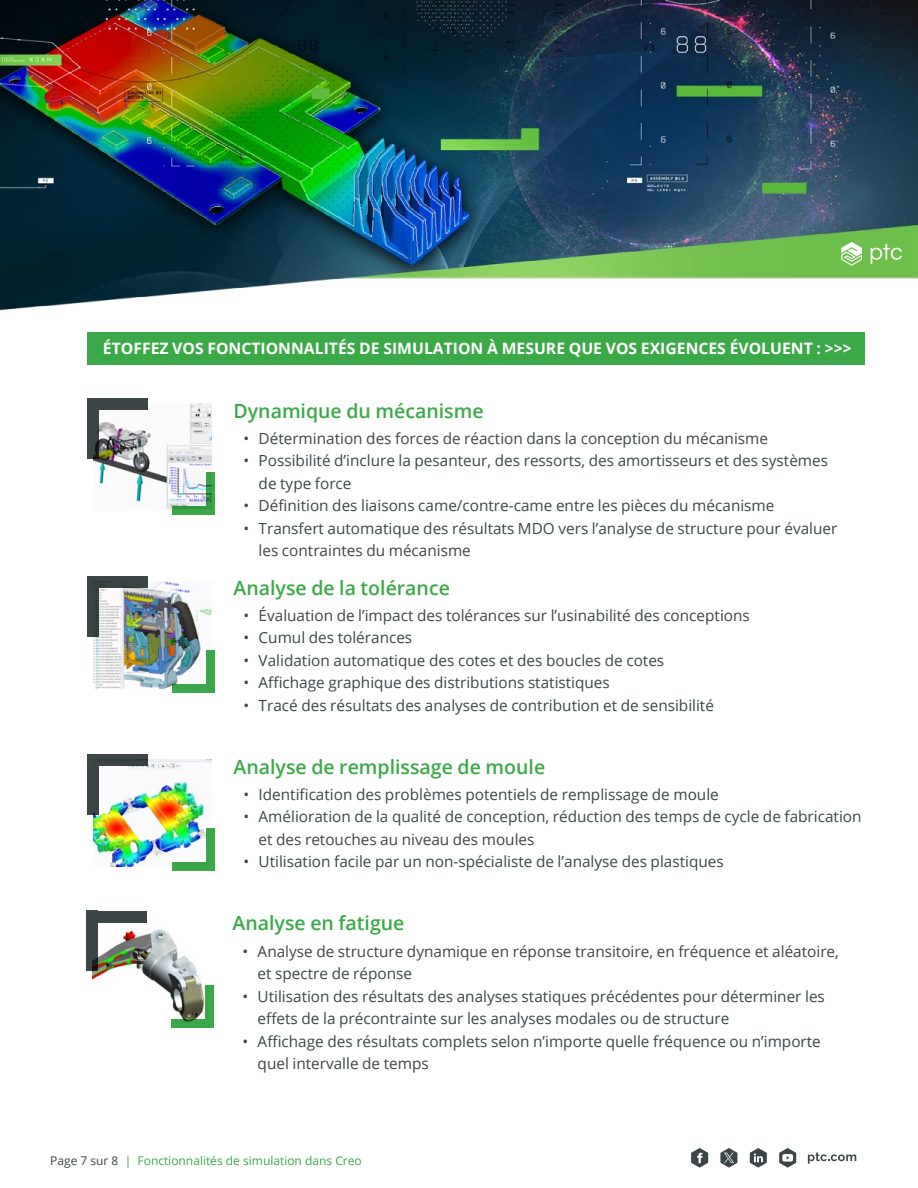
<style>
.page{position:relative;width:918px;height:1188px;background:#fff}
.page>*{position:absolute;margin:0;border:0;box-sizing:border-box;transform-origin:0 0}
.t1{font:600 19.5px "Open Sans";color:#3ba948}
.t2{font:700 15.75px "Open Sans";color:#fff}
.t3{font:15.3px/22.5px "Open Sans";color:#3d4647}
.t4{font:12px "Open Sans";color:#3ba948}
.s1{color:#3d4647}
</style>
<div class="page">
<svg style="left:691px;top:1148px;width:17px;height:20px"></svg>
<svg style="left:750px;top:1148px;width:17px;height:20px"></svg>
<svg style="left:779px;top:1148px;width:17px;height:20px"></svg>
<svg style="left:808px;top:1152px;width:48px;height:12px"></svg>
<svg style="left:720px;top:1148px;width:17px;height:20px"></svg>
<img style="left:0;top:0;width:918px;height:311px">
<svg style="left:841px;top:242px;width:21px;height:24px"></svg>
<svg style="left:871px;top:244px;width:31px;height:20px"></svg>
<img style="left:93px;top:404px;width:118px;height:107px">
<div style="left:87px;top:398px;width:61px;height:12px;background:#3d4647"></div>
<div style="left:87px;top:398px;width:12px;height:61px;background:#3d4647"></div>
<svg style="left:173px;top:506px;width:33px;height:9px"></svg>
<svg style="left:206px;top:473px;width:9px;height:42px"></svg>
<img style="left:93px;top:582px;width:118px;height:107px">
<div style="left:87px;top:576px;width:61px;height:12px;background:#3d4647"></div>
<div style="left:87px;top:576px;width:12px;height:61px;background:#3d4647"></div>
<div style="left:173px;top:685px;width:42px;height:8px;background:#3ba948"></div>
<div style="left:206px;top:651px;width:9px;height:42px;background:#3ba948"></div>
<div style="left:87px;top:332px;width:778px;height:33px;background:#3ba948"></div>
<img style="left:93px;top:760px;width:118px;height:107px">
<div style="left:87px;top:754px;width:61px;height:12px;background:#3d4647"></div>
<div style="left:87px;top:754px;width:12px;height:61px;background:#3d4647"></div>
<div style="left:173px;top:862px;width:42px;height:9px;background:#3ba948"></div>
<div style="left:206px;top:828px;width:9px;height:43px;background:#3ba948"></div>
<img style="left:92px;top:922px;width:114px;height:101px">
<div style="left:86px;top:911px;width:61px;height:11px;background:#3d4647"></div>
<div style="left:86px;top:911px;width:12px;height:60px;background:#3d4647"></div>
<div style="left:172px;top:1019px;width:42px;height:8px;background:#3ba948"></div>
<div style="left:206px;top:985px;width:8px;height:42px;background:#3ba948"></div>
<p class="t2" style="left:103px;top:337px;width:750px">ÉTOFFEZ VOS FONCTIONNALITÉS DE SIMULATION À MESURE QUE VOS EXIGENCES ÉVOLUENT : &gt;&gt;&gt;</p>
<p class="t1" style="left:234px;top:397px;width:252px">Dynamique du mécanisme</p>
<p class="t3" style="left:244px;top:427px;width:7px">• •</p>
<p class="t3" style="left:259px;top:427px;width:580px">Détermination des forces de réaction dans la conception du mécanisme Possibilité d’inclure la pesanteur, des ressorts, des amortisseurs et des systèmes de type force<br>Définition des liaisons came/contre-came entre les pièces du mécanisme Transfert automatique des résultats MDO vers l’analyse de structure pour évaluer les contraintes du mécanisme</p>
<p class="t3" style="left:244px;top:494px;width:7px">• •</p>
<p class="t1" style="left:234px;top:574px;width:218px">Analyse de la tolérance</p>
<p class="t3" style="left:259px;top:604px;width:493px">Évaluation de l’impact des tolérances sur l’usinabilité des conceptions Cumul des tolérances<br>Validation automatique des cotes et des boucles de cotes<br>Affichage graphique des distributions statistiques<br>Tracé des résultats des analyses de contribution et de sensibilité</p>
<p class="t3" style="left:244px;top:604px;width:7px;text-align:justify">• • • • •</p>
<p class="t1" style="left:234px;top:753px;width:313px">Analyse de remplissage de moule</p>
<p class="t3" style="left:244px;top:783px;width:7px">• •</p>
<p class="t3" style="left:259px;top:783px;width:604px">Identification des problèmes potentiels de remplissage de moule<br>Amélioration de la qualité de conception, réduction des temps de cycle de fabrication et des retouches au niveau des moules<br>Utilisation facile par un non-spécialiste de l’analyse des plastiques</p>
<p class="t3" style="left:244px;top:850px;width:7px">•</p>
<p class="t1" style="left:233px;top:910px;width:174px">Analyse en fatigue</p>
<p class="t3" style="left:243px;top:939px;width:7px">•</p>
<p class="t3" style="left:258px;top:939px;width:583px">Analyse de structure dynamique en réponse transitoire, en fréquence et aléatoire, et spectre de réponse<br>Utilisation des résultats des analyses statiques précédentes pour déterminer les effets de la précontrainte sur les analyses modales ou de structure<br>Affichage des résultats complets selon n’importe quelle fréquence ou n’importe quel intervalle de temps</p>
<p class="t3" style="left:243px;top:984px;width:7px">•</p>
<p class="t3" style="left:243px;top:1029px;width:7px">•</p>
<p class="t4" style="left:50px;top:1152px;width:313px"><span class="s1">Page 7 sur 8</span> | Fonctionnalités de simulation dans Creo</p>
</div>
